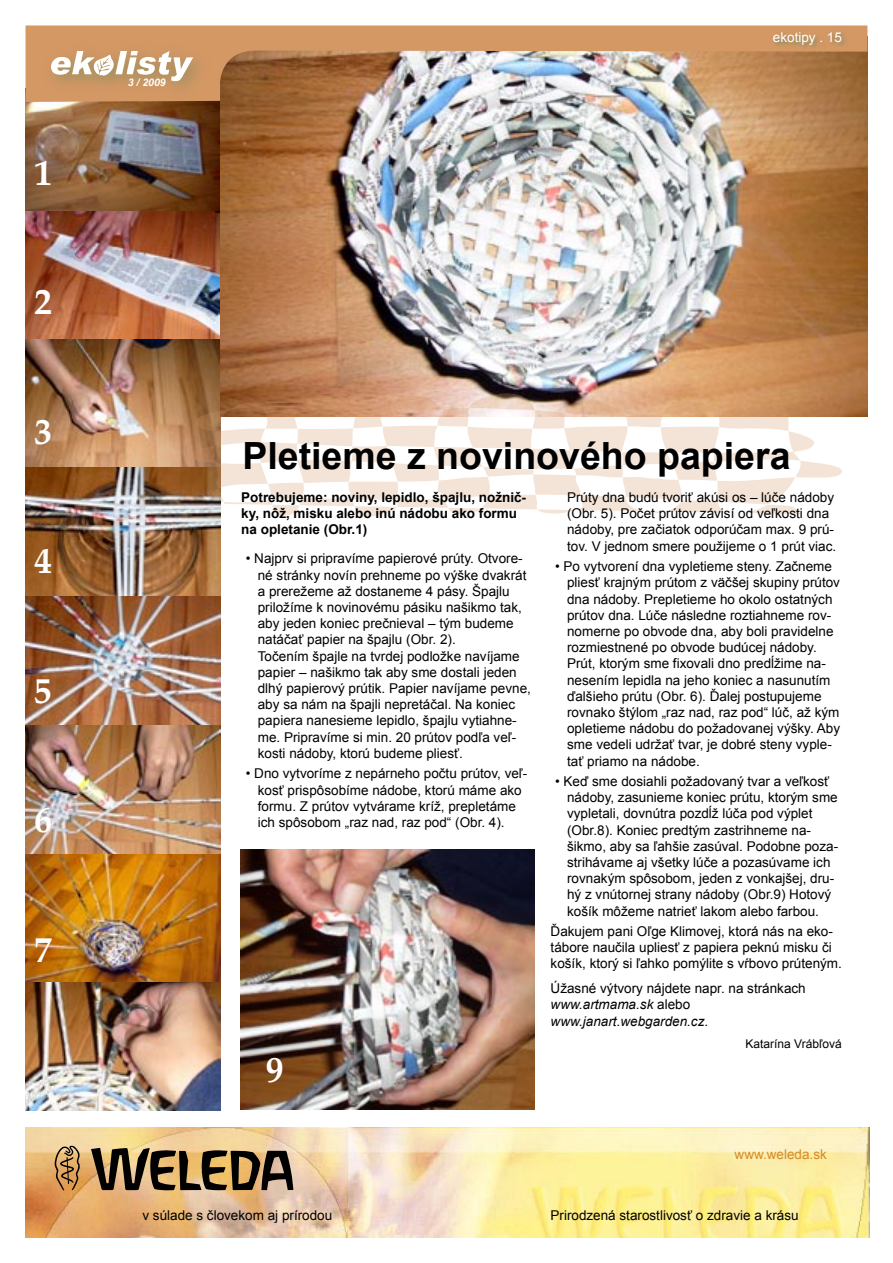
<style>
.page{position:relative;width:893px;height:1263px;background:#fff}
.page>*{position:absolute;margin:0;border:0;box-sizing:border-box;transform-origin:0 0}
.heading_1{font:700 37.5px "Arial";color:#000}
.heading_1-2{font:700 36px "Palatino Linotype";color:#fff}
.normal_zoznam{font:13.5px/16.2px "Arial";color:#000}
.uvod_bold{font:700 13.5px/16.2px "Arial";color:#000}
.t1{font:13.5px "Arial";color:#d58a24}
.popis_strany_R{font:13.5px "Arial";color:#fff}
.autor{font:12px "Arial";color:#000}
.t2{font:italic 700 10.5px "Arial";color:#fff}
.s1{font-style:italic}
</style>
<div class="page">
<img style="left:26px;top:102px;width:194px;height:109px">
<img style="left:26px;top:211px;width:194px;height:256px">
<img style="left:26px;top:467px;width:194px;height:515px">
<img style="left:240px;top:849px;width:295px;height:261px">
<img style="left:220px;top:102px;width:647px;height:314px">
<img style="left:26px;top:26px;width:841px;height:76px">
<svg style="left:772px;top:30px;width:76px;height:21px;background:#c89563"></svg>
<div style="left:41px;top:41px;width:171px;height:60px;background:#d39764"></div>
<svg style="left:51px;top:51px;width:142px;height:30px"></svg>
<img style="left:26px;top:1128px;width:843px;height:109px">
<svg style="left:91px;top:1146px;width:203px;height:44px;background:#7f6a49"></svg>
<svg style="left:55px;top:1145px;width:26px;height:45px"></svg>
<img style="left:26px;top:982px;width:194px;height:129px">
<svg style="left:186px;top:389px;width:661px;height:132px"></svg>
<p class="heading_1-2" style="left:34px;top:147px;width:19px">1</p>
<p class="heading_1-2" style="left:34px;top:276px;width:19px">2</p>
<p class="heading_1-2" style="left:34px;top:406px;width:19px">3</p>
<p class="heading_1-2" style="left:34px;top:535px;width:19px">4</p>
<p class="heading_1-2" style="left:34px;top:665px;width:19px">5</p>
<p class="heading_1-2" style="left:34px;top:794px;width:19px">6</p>
<p class="heading_1-2" style="left:34px;top:924px;width:19px">7</p>
<p class="t2" style="left:128px;top:75px;width:39px">3 / 2009</p>
<p class="popis_strany_R" style="left:773px;top:29px;width:71px">ekotipy . 15</p>
<p class="heading_1" style="left:242px;top:430px;width:550px">Pletieme z novinového papiera</p>
<p class="uvod_bold" style="left:241px;top:490px;width:286px">Potrebujeme: noviny, lepidlo, špajlu, nožnič&shy;ky, nôž, misku alebo inú nádobu ako formu na opletanie (Obr.1)</p>
<p class="normal_zoznam" style="left:258px;top:551px;width:275px;text-indent:-12px">• Najprv si pripravíme papierové prúty. Otvore&shy;né stránky novín prehneme po výške dvakrát a prerežeme až dostaneme 4 pásy. Špajlu priložíme k novinovému pásiku našikmo tak, aby jeden koniec prečnieval – tým budeme natáčať papier na špajlu (Obr. 2).<br>Točením špajle na tvrdej podložke navíjame papier – našikmo tak aby sme dostali jeden dlhý papierový prútik. Papier navíjame pevne, aby sa nám na špajli nepretáčal. Na koniec papiera nanesieme lepidlo, špajlu vytiahne&shy;me. Pripravíme si min. 20 prútov podľa veľ&shy;kosti nádoby, ktorú budeme pliesť.</p>
<p class="normal_zoznam" style="left:258px;top:766px;width:271px;text-indent:-12px">• Dno vytvoríme z nepárneho počtu prútov, veľ&shy;kosť prispôsobíme nádobe, ktorú máme ako formu. Z prútov vytvárame kríž, prepletáme ich spôsobom „raz nad, raz pod“ (Obr. 4).</p>
<p class="heading_1-2" style="left:266px;top:1044px;width:19px">9</p>
<p class="normal_zoznam" style="left:567px;top:489px;width:271px">Prúty dna budú tvoriť akúsi os – lúče nádoby (Obr. 5). Počet prútov závisí od veľkosti dna nádoby, pre začiatok odporúčam max. 9 prú&shy;tov. V jednom smere použijeme o 1 prút viac.</p>
<p class="normal_zoznam" style="left:567px;top:558px;width:274px;text-indent:-12px">• Po vytvorení dna vypletieme steny. Začneme pliesť krajným prútom z väčšej skupiny prútov dna nádoby. Prepletieme ho okolo ostatných prútov dna. Lúče následne roztiahneme rov&shy;nomerne po obvode dna, aby boli pravidelne rozmiestnené po obvode budúcej nádoby.<br>Prút, ktorým sme fixovali dno predĺžime na&shy;nesením lepidla na jeho koniec a nasunutím ďalšieho prútu (Obr. 6). Ďalej postupujeme rovnako štýlom „raz nad, raz pod“ lúč, až kým opletieme nádobu do požadovanej výšky. Aby sme vedeli udržať tvar, je dobré steny vyple&shy;tať priamo na nádobe.</p>
<p class="normal_zoznam" style="left:567px;top:773px;width:273px;text-indent:-12px">• Keď sme dosiahli požadovaný tvar a veľkosť nádoby, zasunieme koniec prútu, ktorým sme vypletali, dovnútra pozdĺž lúča pod výplet (Obr.8). Koniec predtým zastrihneme na&shy;šikmo, aby sa ľahšie zasúval. Podobne poza&shy;strihávame aj všetky lúče a pozasúvame ich rovnakým spôsobom, jeden z vonkajšej, dru&shy;hý z vnútornej strany nádoby (Obr.9) Hotový košík môžeme natrieť lakom alebo farbou.</p>
<p class="normal_zoznam" style="left:551px;top:923px;width:293px">Ďakujem pani Oľge Klimovej, ktorá nás na eko&shy;tábore naučila upliesť z papiera peknú misku či košík, ktorý si ľahko pomýlite s vŕbovo prúteným.</p>
<p class="normal_zoznam" style="left:551px;top:980px;width:257px">Úžasné výtvory nájdete napr. na stránkach <span class="s1">www.artmama.sk</span> alebo <span class="s1">www.janart.webgarden.cz</span>.</p>
<p class="autor" style="left:745px;top:1036px;width:98px">Katarína Vrábľová</p>
<p class="t1" style="left:735px;top:1145px;width:94px">www.weleda.sk</p>
<p class="normal_zoznam" style="left:142px;top:1207px;width:191px">v súlade s človekom aj prírodou</p>
<p class="normal_zoznam" style="left:550px;top:1207px;width:250px">Prirodzená starostlivosť o zdravie a krásu</p>
</div>
